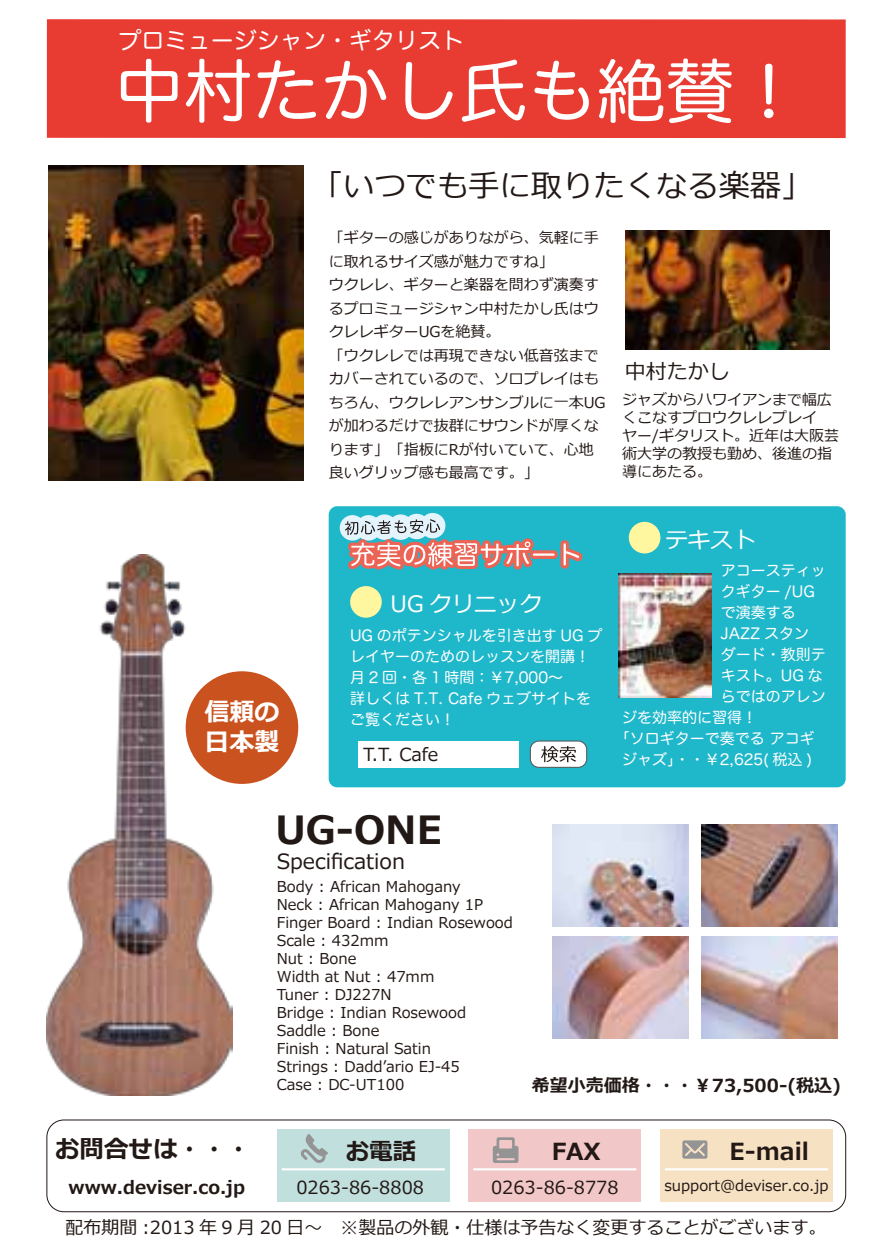
<style>
.page{position:relative;width:893px;height:1259px;background:#fff}
.page>*{position:absolute;margin:0;border:0;box-sizing:border-box;transform-origin:0 0}
.t1{font:68.7px "Hira Maru Pro W4";color:#fff}
.t2{font:700 38.7px "Meiryo";color:#221815}
.t3{font:31.2px "Meiryo";color:#221815}
.t4{font:700 24.9px/29.1px "Meiryo";color:#fff}
.t5{font:700 24.6px "Meiryo";color:#221815}
.t6{font:700 23.4px "Meiryo";color:#221815}
.t7{font:23.1px "Hira Maru Pro W4";color:#fff}
.t8{font:22.5px "Meiryo";color:#fff}
.t9{font:21px "Meiryo";color:#221815}
.t10{font:18px "Meiryo";color:#221815}
.t11{font:700 18px "Meiryo";color:#221815}
.t12{font:15px/18px "Meiryo";color:#221815}
.t13{font:15px/21px "Hira Maru Pro N W4";color:#fff}
</style>
<div class="page">
<div style="left:329px;top:506px;width:517px;height:281px;background:#1fb7ca;border-radius:9px"></div>
<div style="left:47px;top:19px;width:799px;height:119px;background:#e83b31"></div>
<div style="left:46px;top:1119px;width:800px;height:93px;border:1px solid #221815;border-radius:17px"></div>
<div style="left:277px;top:1129px;width:172px;height:73px;background:#c0dfdd"></div>
<hr style="left:282px;top:1168px;width:163px;height:2px;background:#fff">
<svg style="left:301px;top:1134px;width:27px;height:29px"></svg>
<div style="left:469px;top:1129px;width:172px;height:73px;background:#f1c7c7"></div>
<hr style="left:473px;top:1168px;width:163px;height:2px;background:#fff">
<svg style="left:493px;top:1137px;width:25px;height:26px"></svg>
<div style="left:660px;top:1129px;width:173px;height:73px;background:#f6e1c3"></div>
<hr style="left:665px;top:1168px;width:163px;height:2px;background:#fff">
<svg style="left:682px;top:1140px;width:25px;height:18px"></svg>
<div style="left:186px;top:671px;width:112px;height:113px;background:#ca521e;border-radius:50%"></div>
<img style="left:47px;top:554px;width:186px;height:541px">
<img style="left:553px;top:824px;width:135px;height:102px">
<img style="left:701px;top:824px;width:136px;height:102px">
<img style="left:553px;top:937px;width:135px;height:101px">
<img style="left:701px;top:937px;width:136px;height:101px">
<img style="left:625px;top:230px;width:204px;height:119px">
<img style="left:49px;top:165px;width:255px;height:315px">
<div style="left:340px;top:515px;width:25px;height:26px;background:#e4f4fd;border-radius:50%"></div>
<div style="left:530px;top:550px;width:28px;height:9px;border:6px solid #eb6455"></div>
<svg style="left:345px;top:506px;width:192px;height:92px"></svg>
<hr style="left:533px;top:553px;width:22px;height:3px;background:#fff">
<svg style="left:557px;top:540px;width:26px;height:29px"></svg>
<div style="left:350px;top:586px;width:32px;height:32px;background:#fff7a0;border-radius:50%"></div>
<div style="left:629px;top:522px;width:31px;height:31px;background:#fff7a0;border-radius:50%"></div>
<img style="left:619px;top:573px;width:93px;height:124px">
<div style="left:358px;top:741px;width:160px;height:26px;background:#fff"></div>
<div style="left:530px;top:741px;width:57px;height:26px;background:#fff;border-radius:9px"></div>
<div style="left:530px;top:740px;width:57px;height:27px;border:1px solid #545251;border-radius:9px"></div>
<svg style="left:541px;top:746px;width:35px;height:16px"></svg>
<h3 class="t7" style="left:119px;top:21px;width:347px">プロミュージシャン・ギタリスト</h3>
<h1 class="t1" style="left:115px;top:32px;width:690px">中村たかし氏も絶賛！</h1>
<h3 class="t3" style="left:312px;top:164px;width:502px">「いつでも手に取りたくなる楽器」</h3>
<h3 class="t4" style="left:205px;top:699px;width:76px">信頼の日本製</h3>
<p class="t12" style="left:329px;top:227px;width:278px;line-height:23.4px">「ギターの感じがありながら、気軽に手に取れるサイズ感が魅力ですね」<br>ウクレレ、ギターと楽器を問わず演奏するプロミュージシャン中村たかし氏はウクレレギターUGを絶賛。<br>「ウクレレでは再現できない低音弦までカバーされているので、ソロプレイはもちろん、ウクレレアンサンブルに一本UGが加わるだけで抜群にサウンドが厚くなります」「指板にRが付いていて、心地良いグリップ感も最高です。」</p>
<h3 class="t9" style="left:625px;top:356px;width:106px">中村たかし</h3>
<p class="t12" style="left:622px;top:391px;width:218px">ジャズからハワイアンまで幅広くこなすプロウクレレプレイ<br>ヤー/ギタリスト。近年は大阪芸術大学の教授も勤め、後進の指導にあたる。</p>
<h3 class="t8" style="left:665px;top:524px;width:92px">テキスト</h3>
<p class="t13" style="left:721px;top:559px;width:106px">アコースティッ</p>
<p class="t13" style="left:721px;top:580px;width:95px">クギター /UG</p>
<p class="t13" style="left:721px;top:601px;width:76px">で演奏する</p>
<p class="t13" style="left:721px;top:622px;width:90px">JAZZ スタン</p>
<p class="t13" style="left:721px;top:643px;width:106px">ダード・教則テ</p>
<p class="t13" style="left:721px;top:664px;width:103px">キスト。UG な</p>
<p class="t13" style="left:721px;top:685px;width:106px">らではのアレン</p>
<p class="t13" style="left:622px;top:706px;width:136px">ジを効率的に習得！</p>
<p class="t13" style="left:615px;top:727px;width:201px">「ソロギターで奏でる アコギ</p>
<h3 class="t8" style="left:391px;top:588px;width:153px">UG クリニック</h3>
<p class="t13" style="left:350px;top:624px;width:254px">UG のポテンシャルを引き出す UG プレイヤーのためのレッスンを開講！月 2 回・各 1 時間：￥7,000～<br>詳しくは T.T. Cafe ウェブサイトをご覧ください！</p>
<p class="t10" style="left:363px;top:742px;width:77px">T.T. Cafe</p>
<p class="t13" style="left:622px;top:748px;width:191px">ジャズ」・・￥2,625( 税込 )</p>
<h2 class="t2" style="left:275px;top:803px;width:168px">UG-ONE</h2>
<h3 class="t5" style="left:55px;top:1131px;width:198px">お問合せは・・・</h3>
<p class="t11" style="left:69px;top:1175px;width:178px">www.deviser.co.jp</p>
<h3 class="t9" style="left:277px;top:847px;width:130px">Specification</h3>
<p class="t12" style="left:277px;top:878px;width:238px">Body : African Mahogany<br>Neck : African Mahogany 1P<br>Finger Board : Indian Rosewood<br>Scale : 432mm<br>Nut : Bone<br>Width at Nut : 47mm<br>Tuner : DJ227N<br>Bridge : Indian Rosewood<br>Saddle : Bone<br>Finish : Natural Satin<br>Strings : Daddʼario EJ-45<br>Case : DC-UT100</p>
<p class="t11" style="left:532px;top:1072px;width:311px">希望小売価格・・・￥73,500-(税込)</p>
<h3 class="t6" style="left:346px;top:1135px;width:72px">お電話</h3>
<p class="t10" style="left:296px;top:1174px;width:129px">0263-86-8808</p>
<h3 class="t6" style="left:552px;top:1135px;width:51px">FAX</h3>
<p class="t10" style="left:491px;top:1174px;width:129px">0263-86-8778</p>
<h3 class="t6" style="left:729px;top:1135px;width:81px">E-mail</h3>
<p class="t12" style="left:664px;top:1177px;width:166px">support@deviser.co.jp</p>
<p class="t10" style="left:66px;top:1214px;width:762px">配布期間 :2013 年 9 月 20 日～　※製品の外観・仕様は予告なく変更することがございます。</p>
</div>
